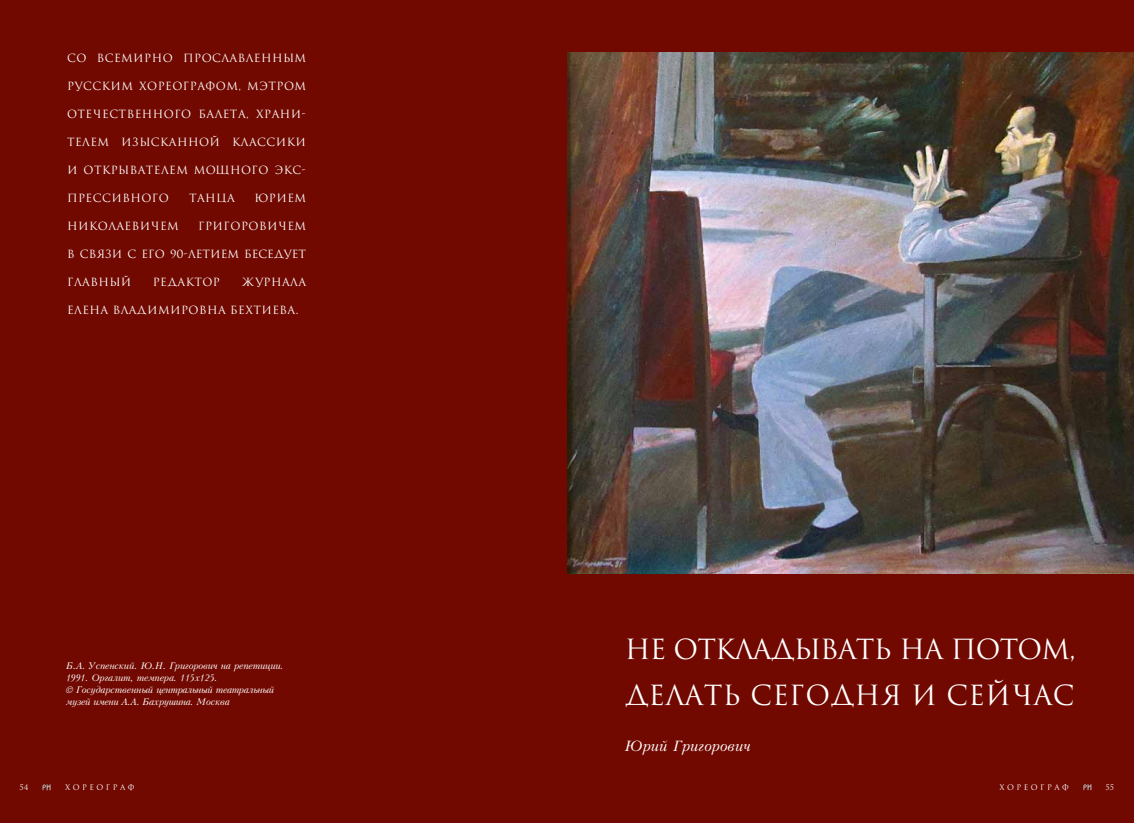
<style>
.page{position:relative;width:1134px;height:823px;background:#fff}
.page>*{position:absolute;margin:0;border:0;box-sizing:border-box;transform-origin:0 0}
.t1{font:27px/46px "Romul";letter-spacing:-.01em;color:#fff}
.t2{font:italic 14px "Kudryashev";color:#fff}
.t3{font:11px "Romul";letter-spacing:.04em;color:#fff}
.t4{font:11px "Romul";color:#fff}
.t5{font:italic 9px/12px "Kudryashev";letter-spacing:-.02em;color:#fff}
.t6{font:7.5px "Romul";letter-spacing:.33em;color:#fff}
</style>
<div class="page">
<div style="left:0;top:0;width:1134px;height:822px;background:#710900"></div>
<img style="left:568px;top:52px;width:566px;height:521px">
<svg style="left:43px;top:784px;width:8px;height:5px"></svg>
<svg style="left:1083px;top:784px;width:8px;height:5px"></svg>
<p class="t3" style="left:67px;top:51px;width:240px">Со всемирно прославленным</p>
<p class="t3" style="left:67px;top:79px;width:240px">русским хореографом, мэтром</p>
<p class="t3" style="left:67px;top:107px;width:240px">отечественного балета, храни-</p>
<p class="t3" style="left:67px;top:135px;width:240px">телем изысканной классики</p>
<p class="t3" style="left:67px;top:163px;width:240px">и открывателем мощного экс-</p>
<p class="t3" style="left:67px;top:191px;width:103px">прессивного</p>
<p class="t3" style="left:189px;top:191px;width:47px">танца</p>
<p class="t3" style="left:255px;top:191px;width:53px">Юрием</p>
<p class="t3" style="left:67px;top:219px;width:113px">Николаевичем</p>
<p class="t3" style="left:198px;top:219px;width:109px">Григоровичем</p>
<p class="t4" style="left:67px;top:247px;width:240px">в связи с его 90-летием беседует</p>
<p class="t3" style="left:67px;top:275px;width:66px">главный</p>
<p class="t3" style="left:153px;top:275px;width:69px">редактор</p>
<p class="t3" style="left:241px;top:275px;width:66px">журнала</p>
<p class="t3" style="left:67px;top:303px;width:233px">Елена владимировна Бехтиева.</p>
<p class="t5" style="left:66px;top:659px;width:219px">Б.А. Успенский. Ю.Н. Григорович на репетиции.<br>1991. Оргалит, темпера. 115х125.<br>© Государственный центральный театральный музей имени А.А. Бахрушина. Москва</p>
<h1 class="t1" style="left:625px;top:625px;width:452px">Не откладывать на потом, делать сегодня и сейчас</h1>
<p class="t2" style="left:625px;top:737px;width:128px">Юрий Григорович</p>
<p class="t6" style="left:19px;top:782px;width:11px">54</p>
<p class="t6" style="left:65px;top:782px;width:71px">хореограф</p>
<p class="t6" style="left:999px;top:782px;width:71px">хореограф</p>
<p class="t6" style="left:1105px;top:782px;width:10px">55</p>
</div>
